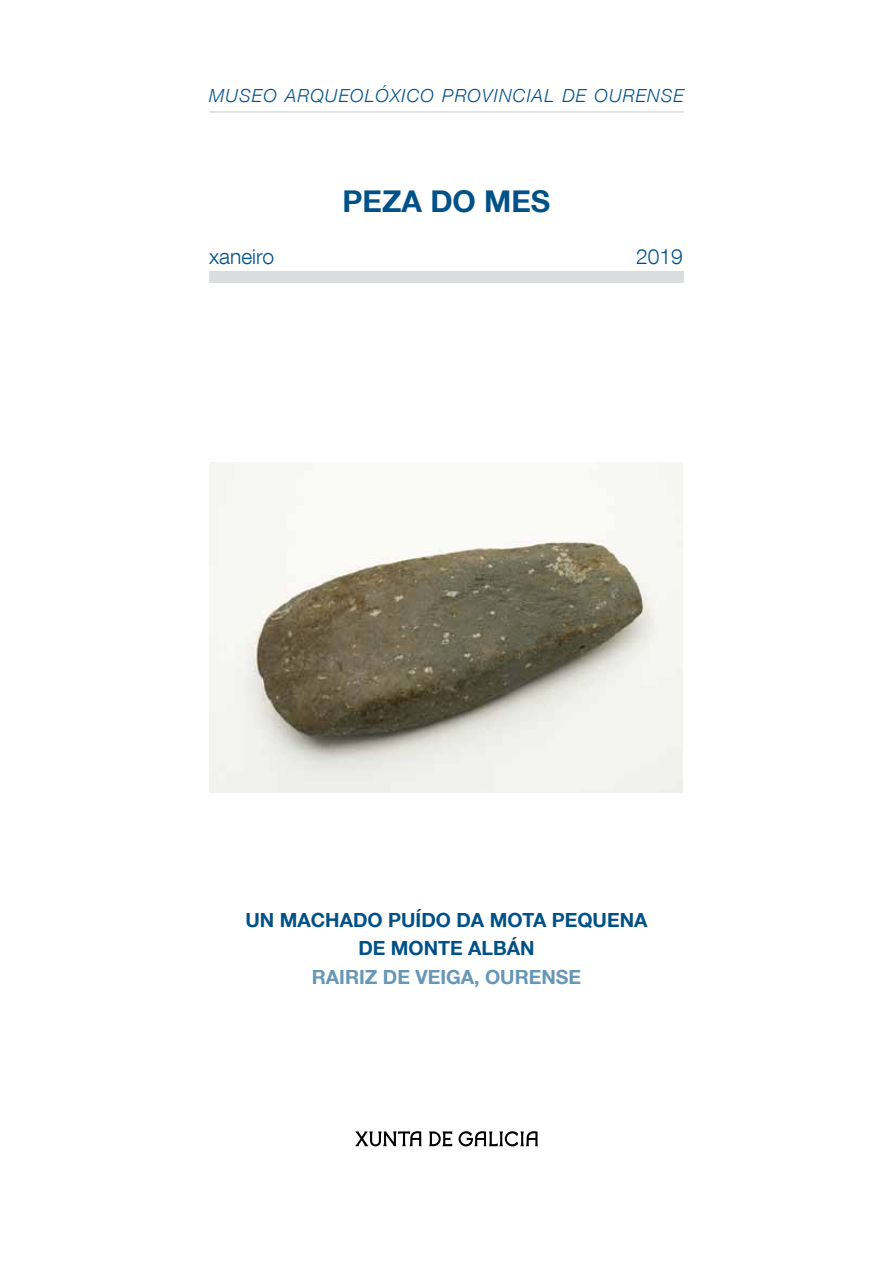
<style>
.page{position:relative;width:893px;height:1263px;background:#fff}
.page>*{position:absolute;margin:0;border:0;box-sizing:border-box;transform-origin:0 0}
.t1{font:700 30px "Helvetica Neue LT Com";color:#005187}
.t2{font:300 21px "Helvetica Neue LT Com";color:#005187}
.t3{font:700 19.5px/28.2px "Helvetica Neue LT Com";color:#005187}
.t4{font:700 19.5px "Helvetica Neue LT Com";color:#6697b7}
.t5{font:italic 300 18px "Helvetica Neue LT Com";letter-spacing:.065em;color:#005187}
</style>
<div class="page">
<div style="left:209px;top:271px;width:475px;height:12px;background:#dadcde"></div>
<hr style="left:209px;top:111px;width:475px;height:2px;background:#dadcde">
<svg style="left:355px;top:1131px;width:67px;height:15px"></svg>
<svg style="left:429px;top:1131px;width:23px;height:15px"></svg>
<svg style="left:458px;top:1131px;width:80px;height:15px"></svg>
<img style="left:209px;top:462px;width:474px;height:331px">
<p class="t5" style="left:209px;top:85px;width:476px">MUSEO ARQUEOLÓXICO PROVINCIAL DE OURENSE</p>
<h1 class="t1" style="left:343px;top:183px;width:209px">PEZA DO MES</h1>
<p class="t2" style="left:209px;top:244px;width:66px">xaneiro</p>
<p class="t2" style="left:636px;top:244px;width:48px">2019</p>
<p class="t3" style="left:358px;top:905px;width:288px;text-indent:30px">PU ÍDO DA MOTA PEQUENA<br>DE MONTE ALBÁN</p>
<p class="t4" style="left:312px;top:964px;width:203px">RAIRIZ DE VEIGA, OURE</p>
<p class="t4" style="left:541px;top:964px;width:28px">NSE</p>
<p class="t3" style="left:245px;top:905px;width:110px">UN MACHADO</p>
</div>
